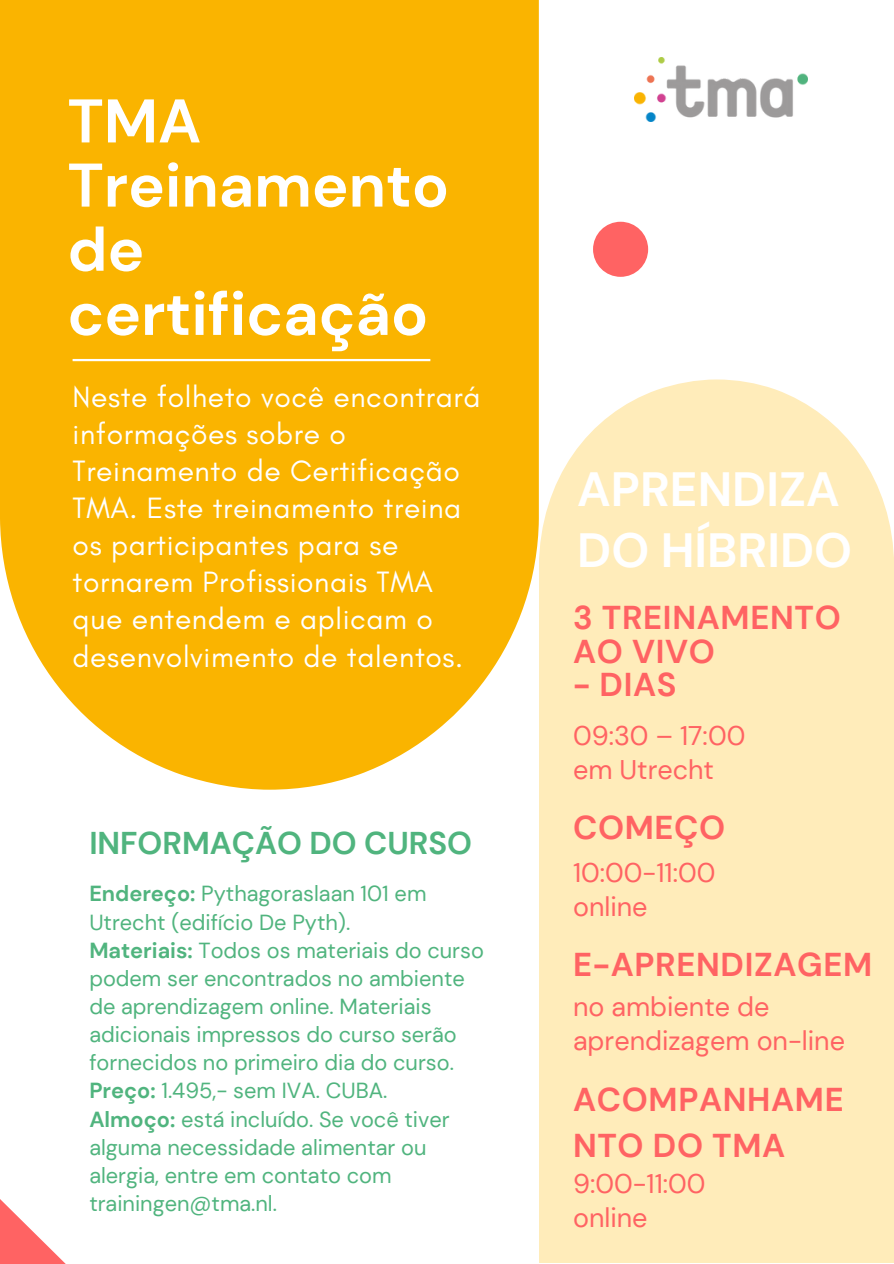
<style>
.page{position:relative;width:894px;height:1264px;background:#fff}
.page>*{position:absolute;margin:0;border:0;box-sizing:border-box;transform-origin:0 0}
.t1{font:700 61.5px/64.2px "DM Sans";color:#fff}
.t2{font:700 48px/60.8px "DM Sans";color:#fff}
.t3{font:700 33px/46.2px "DM Sans";letter-spacing:.02em;color:#ff6363}
.t4{font:700 31.5px "DM Sans";color:#50b47e}
.t5{font:30px/37.2px "Glacial Indifference";letter-spacing:.02em;color:#fff}
.t6{font:27px/33.8px "DM Sans";color:#ff6363}
.t7{font:21.75px/28.2px "DM Sans";color:#50b47e}
.s1{font-weight:700}
</style>
<div class="page">
<svg style="left:0;top:0;width:538px;height:789px;background:#fab912"></svg>
<img style="left:634px;top:57px;width:173px;height:65px">
<div style="left:593px;top:222px;width:55px;height:55px;background:#ff6363;border-radius:50%"></div>
<div style="left:538px;top:379px;width:355px;height:884px;background:#ffecba"></div>
<svg style="left:0;top:1199px;width:65px;height:64px"></svg>
<hr style="left:73px;top:359px;width:357px;height:2px;background:#fff">
<h4 class="t1" style="left:67px;top:89px;width:383px">TMA<br>Treinamento de certificação</h4>
<h3 class="t5" style="left:73px;top:377px;width:409px">Neste folheto você encontrará informações sobre o<br>Treinamento de Certificação<br>TMA. Este treinamento treina os participantes para se tornarem Profissionais TMA que entendem e aplicam o desenvolvimento de talentos.</h3>
<p class="t4" style="left:89px;top:822px;width:384px">INFORMAÇÃO DO CURSO</p>
<p class="t7" style="left:89px;top:879px;width:338px"><span class="s1">Endereço:</span> Pythagoraslaan 101 em<br>Utrecht (edifício De Pyth).</p>
<p class="t7" style="left:89px;top:936px;width:396px"><span class="s1">Materiais:</span> Todos os materiais do curso podem ser encontrados no ambiente de aprendizagem online. Materiais adicionais impressos do curso serão fornecidos no primeiro dia do curso.</p>
<p class="t7" style="left:89px;top:1076px;width:299px"><span class="s1">Preço:</span> 1.495,- sem IVA. CUBA.</p>
<p class="t7" style="left:89px;top:1104px;width:362px"><span class="s1">Almoço:</span> está incluído. Se você tiver alguma necessidade alimentar ou alergia, entre em contato com trainingen@tma.nl.</p>
<h5 class="t2" style="left:577px;top:459px;width:276px">APRENDIZA<br>DO HÍBRIDO</h5>
<h5 class="t3" style="left:573px;top:600px;width:269px;line-height:33.8px">3 TREINAMENTO<br>AO VIVO</h5>
<h5 class="t3" style="left:573px;top:662px;width:105px">- DIAS</h5>
<h3 class="t6" style="left:573px;top:718px;width:174px">09:30 – 17:00 em Utrecht</h3>
<h5 class="t3" style="left:573px;top:804px;width:154px">COMEÇO</h5>
<h3 class="t6" style="left:573px;top:856px;width:144px">10:00-11:00 online</h3>
<h2 class="t3" style="left:573px;top:942px;width:300px">E-APRENDIZAGEM</h2>
<h3 class="t6" style="left:573px;top:990px;width:273px">no ambiente de aprendizagem on-line</h3>
<h5 class="t3" style="left:573px;top:1076px;width:272px">ACOMPANHAME<br>NTO DO TMA</h5>
<h3 class="t6" style="left:573px;top:1167px;width:134px">9:00-11:00 online</h3>
</div>
